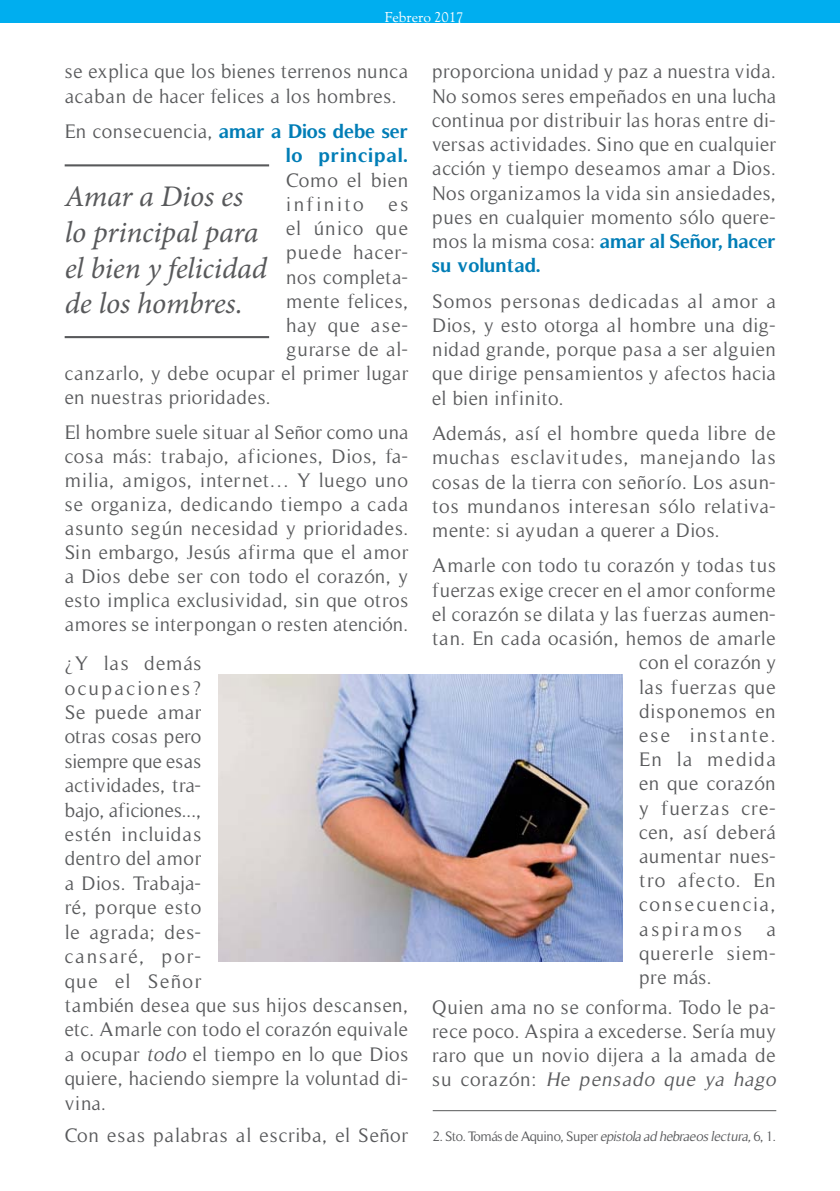
<style>
.page{position:relative;width:840px;height:1191px;background:#fff}
.page>*{position:absolute;margin:0;border:0;box-sizing:border-box;transform-origin:0 0}
.t1{font:italic 30px/35.8px "Minion Pro";letter-spacing:-.005em;color:#58595b}
.t2{font:20px/24.2px "Timeless";letter-spacing:.03em;color:#58595b;text-align:justify}
.t3{font:700 20px/24.2px "Timeless";color:#007db6;text-align:right}
.t4{font:20px "Timeless";letter-spacing:.01em;color:#58595b}
.t5{font:20px "Timeless";letter-spacing:.055em;color:#58595b}
.t6{font:20px "Timeless";letter-spacing:.07em;color:#58595b}
.t7{font:20px "Timeless";color:#58595b}
.t8{font:20px "Timeless";letter-spacing:.05em;color:#58595b}
.t9{font:20px "Timeless";letter-spacing:.095em;color:#58595b}
.t10{font:20px "Timeless";letter-spacing:.105em;color:#58595b}
.t11{font:20px "Timeless";letter-spacing:.06em;color:#58595b}
.t12{font:20px "Timeless";letter-spacing:.12em;color:#58595b}
.t13{font:20px "Timeless";letter-spacing:.125em;color:#58595b}
.t14{font:14px "Timeless";letter-spacing:-.05em;color:#58595b}
.t15{font:14px "OFL Goudy St M";color:#fff}
.s1{font-weight:400;color:#58595b}
.s2{font-style:italic}
.s3{font-weight:700;color:#007db6}
</style>
<div class="page">
<hr style="left:65px;top:164px;width:204px;height:2px;background:#58595b">
<hr style="left:65px;top:336px;width:204px;height:2px;background:#58595b">
<hr style="left:432px;top:1110px;width:343px;height:1px;background:#58595b">
<img style="left:218px;top:674px;width:404px;height:288px">
<div style="left:0;top:0;width:839px;height:23px;background:#00aeef"></div>
<p class="t15" style="left:384px;top:9px;width:80px">Febrero 2017</p>
<p class="t2" style="left:65px;top:59px;width:345px">se explica que los bienes terrenos nunca acaban de hacer felices a los hombres.</p>
<p class="t3" style="left:65px;top:119px;width:345px"><span class="s1">En consecuencia,</span> amar a Dios debe ser lo principal.</p>
<p class="t2" style="left:286px;top:167px;width:123px">Como el bien</p>
<p class="t12" style="left:286px;top:192px;width:124px">infinito es</p>
<p class="t2" style="left:286px;top:216px;width:123px">el único que</p>
<p class="t11" style="left:286px;top:241px;width:123px">puede hacer-</p>
<p class="t2" style="left:286px;top:264px;width:123px">nos completa-</p>
<p class="t2" style="left:286px;top:288px;width:123px">mente felices,</p>
<p class="t2" style="left:286px;top:313px;width:123px">hay que ase-</p>
<p class="t2" style="left:286px;top:337px;width:123px">gurarse de al-</p>
<p class="t2" style="left:65px;top:361px;width:345px">canzarlo, y debe ocupar el primer lugar</p>
<p class="t2" style="left:65px;top:385px;width:207px">en nuestras prioridades.</p>
<p class="t2" style="left:65px;top:420px;width:345px">El hombre suele situar al Señor como una cosa más: trabajo, aficiones, Dios, fa&shy;milia, amigos, internet… Y luego uno se organiza, dedicando tiempo a cada asunto según necesidad y prioridades.<br>Sin embargo, Jesús afirma que el amor a Dios debe ser con todo el corazón, y esto implica exclusividad, sin que otros amores se interpongan o resten atención.</p>
<p class="t2" style="left:65px;top:651px;width:345px;text-align:left">¿Y las demás<br>ocupaciones?<br>Se puede amar<br>otras cosas pero<br>siempre que esas<br>actividades, tra-<br>bajo, aficiones...,<br>estén incluidas<br>dentro del amor<br>a Dios. Trabaja-<br>ré, porque esto<br>le agrada; des-<br>cansaré, por-<br>que el Señor<br>también desea que sus hijos descansen, etc. Amarle con todo el corazón equivale a ocupar <span class="s2">todo</span> el tiempo en lo que Dios quiere, haciendo siempre la voluntad di&shy;vina.</p>
<p class="t2" style="left:65px;top:1123px;width:345px">Con esas palabras al escriba, el Señor</p>
<h1 class="t1" style="left:65px;top:178px;width:204px">Amar a Dios es lo principal para el bien y felicidad de los hombres.</h1>
<p class="t2" style="left:432px;top:59px;width:345px">proporciona unidad y paz a nuestra vida.<br>No somos seres empeñados en una lucha continua por distribuir las horas entre di&shy;versas actividades. Sino que en cualquier acción y tiempo deseamos amar a Dios.<br>Nos organizamos la vida sin ansiedades, pues en cualquier momento sólo quere&shy;mos la misma cosa: <span class="s3">amar al Señor, hacer su voluntad.</span></p>
<p class="t2" style="left:432px;top:288px;width:345px">Somos personas dedicadas al amor a Dios, y esto otorga al hombre una dig&shy;nidad grande, porque pasa a ser alguien que dirige pensamientos y afectos hacia el bien infinito.</p>
<p class="t2" style="left:432px;top:421px;width:345px">Además, así el hombre queda libre de muchas esclavitudes, manejando las cosas de la tierra con señorío. Los asun&shy;tos mundanos interesan sólo relativa&shy;mente: si ayudan a querer a Dios.</p>
<p class="t2" style="left:432px;top:553px;width:345px">Amarle con todo tu corazón y todas tus</p>
<p class="t2" style="left:432px;top:577px;width:345px">fuerzas exige crecer en el amor conforme</p>
<p class="t2" style="left:432px;top:601px;width:345px">el corazón se dilata y las fuerzas aumen-</p>
<p class="t2" style="left:432px;top:626px;width:345px">tan. En cada ocasión, hemos de amarle</p>
<p class="t7" style="left:638px;top:651px;width:138px">con el corazón y</p>
<p class="t8" style="left:638px;top:675px;width:138px">las fuerzas que</p>
<p class="t2" style="left:638px;top:698px;width:138px">disponemos en</p>
<p class="t10" style="left:638px;top:723px;width:138px">ese instante.</p>
<p class="t6" style="left:638px;top:748px;width:138px">En la medida</p>
<p class="t4" style="left:638px;top:772px;width:138px">en que corazón</p>
<p class="t6" style="left:638px;top:796px;width:138px">y fuerzas cre-</p>
<p class="t4" style="left:638px;top:820px;width:138px">cen, así deberá</p>
<p class="t2" style="left:638px;top:843px;width:138px">aumentar nues-</p>
<p class="t5" style="left:638px;top:869px;width:138px">tro afecto. En</p>
<p class="t9" style="left:638px;top:893px;width:138px">consecuencia,</p>
<p class="t13" style="left:638px;top:917px;width:138px">aspiramos a</p>
<p class="t5" style="left:638px;top:941px;width:138px">quererle siem-</p>
<p class="t2" style="left:638px;top:964px;width:74px">pre más.</p>
<p class="t2" style="left:432px;top:994px;width:349px;text-align:left">Quien ama no se conforma. Todo le pa&shy;rece poco. Aspira a excederse. Sería muy raro que un novio dijera a la amada de s u co ra z ón: <span class="s2">He pensado que ya hago</span></p>
<p class="t14" style="left:432px;top:1128px;width:345px">2. St o. To más d e Aqu i n o, Su p er <span class="s2">epistolaad hebraeoslectura,</span>6, 1.</p>
</div>
